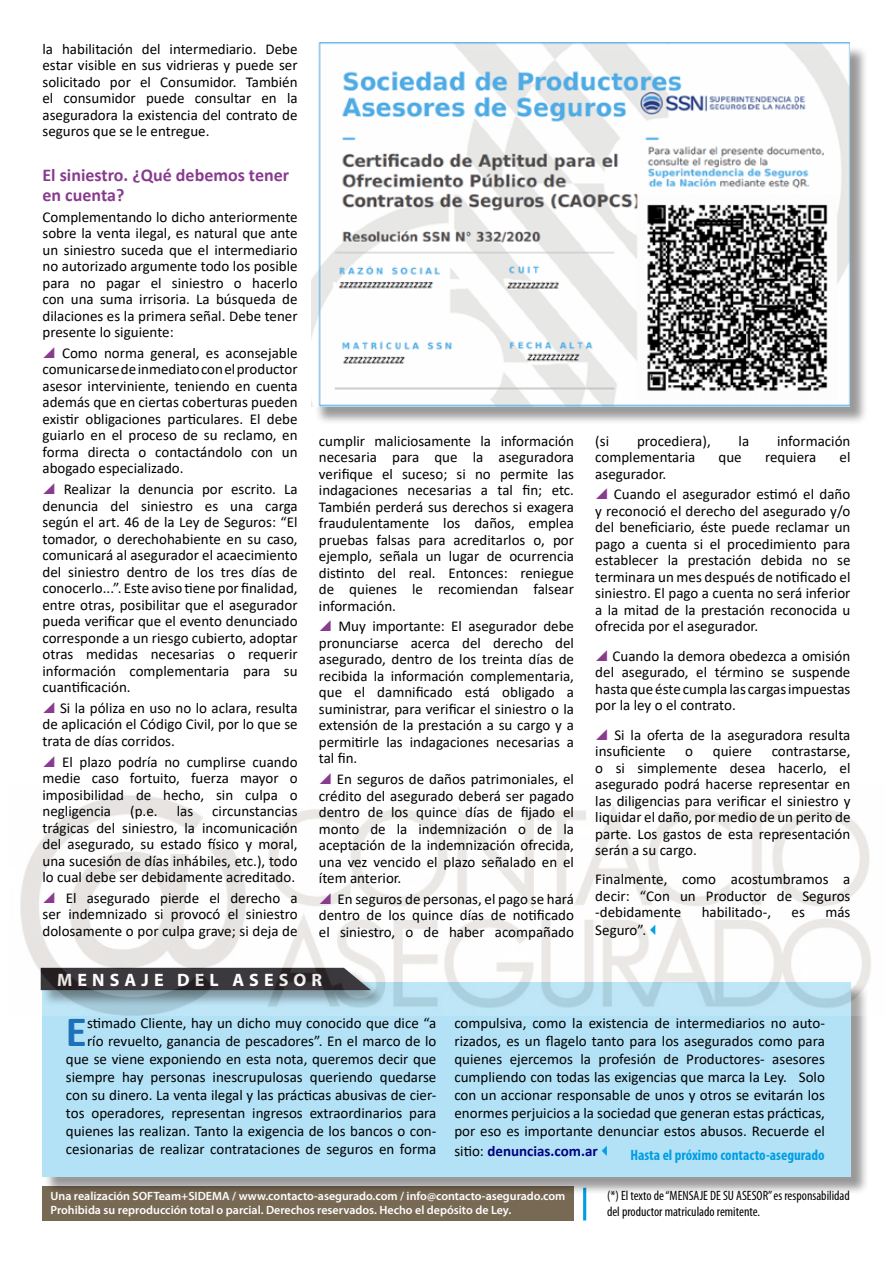
<style>
.page{position:relative;width:893px;height:1263px;background:#fff}
.page>*{position:absolute;margin:0;border:0;box-sizing:border-box;transform-origin:0 0}
.t1{font:700 43.35px "Calibri";color:#1d71b8}
.t2{font:700 18px/19.8px "Calibri";color:#883b8f}
.t3{font:700 18px "Myriad Pro";letter-spacing:.28em;color:#fff}
.t4{font:15px/16.5px "Calibri";color:#000;text-align:justify}
.t5{font:700 condensed 15px "Myriad Pro";color:#009ee3}
.t6{font:700 15px "Calibri";color:#000080}
.t7{font:condensed 13.5px/16.2px "Myriad Pro";color:#000}
.t8{font:600 12px/14.4px "Myriad Pro";color:#fff}
.s1{color:#009fe3}
.s2{font-weight:400;color:#000}
</style>
<div class="page">
<hr style="left:583px;top:1188px;width:3px;height:32px;background:#009ee0">
<div style="left:43px;top:1186px;width:531px;height:34px;background:#786954"></div>
<div style="left:44px;top:984px;width:825px;height:211px;background:#000;opacity:.4"></div>
<div style="left:42px;top:982px;width:808px;height:194px;background:#b3e2f6"></div>
<img style="left:20px;top:795px;width:851px;height:221px">
<div style="left:314px;top:45px;width:554px;height:380px;background:#000;opacity:.4"></div>
<img style="left:311px;top:43px;width:539px;height:363px">
<svg style="left:44px;top:892px;width:10px;height:11px"></svg>
<svg style="left:320px;top:893px;width:11px;height:11px"></svg>
<p class="t4" style="left:43px;top:40px;width:257px">la habilitación del intermediario. Debe estar visible en sus vidrieras y puede ser solicitado por el Consumidor. También el consumidor puede consultar en la aseguradora la existencia del contrato de seguros que se le entregue.</p>
<p class="t2" style="left:43px;top:165px;width:248px">El siniestro. ¿Qué debemos tener en cuenta?</p>
<p class="t4" style="left:43px;top:208px;width:257px">Complementando lo dicho anteriormente sobre la venta ilegal, es natural que ante un siniestro suceda que el intermediario no autorizado argumente todo los posible para no pagar el siniestro o hacerlo con una suma irrisoria. La búsqueda de dilaciones es la primera señal. Debe tener presente lo siguiente:</p>
<p class="t4" style="left:43px;top:344px;width:257px;text-indent:19px">Como norma general, es aconsejable comunicarse de inmediato con el productor asesor interviniente, teniendo en cuenta además que en ciertas coberturas pueden existir obligaciones particulares. El debe guiarlo en el proceso de su reclamo, en forma directa o contactándolo con un abogado especializado.</p>
<p class="t4" style="left:43px;top:481px;width:257px;text-indent:21px">Realizar la denuncia por escrito. La denuncia del siniestro es una carga según el art. 46 de la Ley de Seguros: “El tomador, o derechohabiente en su caso, comunicará al asegurador el acaecimiento del siniestro dentro de los tres días de conocerlo...”. Este aviso tiene por finalidad, entre otras, posibilitar que el asegurador pueda verificar que el evento denunciado corresponde a un riesgo cubierto, adoptar otras medidas necesarias o requerir información complementaria para su cuantificación.</p>
<p class="t4" style="left:43px;top:699px;width:257px;text-indent:18px">Si la póliza en uso no lo aclara, resulta de aplicación el Código Civil, por lo que se trata de días corridos.</p>
<p class="t4" style="left:43px;top:753px;width:257px;text-indent:20px">El plazo podría no cumplirse cuando medie caso fortuito, fuerza mayor o imposibilidad de hecho, sin culpa o negligencia</p>
<p class="t4" style="left:130px;top:803px;width:29px">(p.e.</p>
<p class="t4" style="left:177px;top:803px;width:18px">las</p>
<p class="t4" style="left:43px;top:803px;width:257px;text-indent:170px">circunstancias trágicas del siniestro, la incomunicación del asegurado, su estado físico y moral, una sucesión de días inhábiles, etc.), todo lo cual debe ser debidamente acreditado.</p>
<p class="t4" style="left:43px;top:889px;width:257px;text-indent:23px">El asegurado pierde el derecho a ser indemnizado si provocó el siniestro dolosamente o por culpa grave; si deja de</p>
<p class="t4" style="left:319px;top:432px;width:257px">cumplir maliciosamente la información necesaria para que la aseguradora verifique el suceso; si no permite las indagaciones necesarias a tal fin; etc.<br>También perderá sus derechos si exagera fraudulentamente los daños, emplea pruebas falsas para acreditarlos o, por ejemplo, señala un lugar de ocurrencia distinto del real. Entonces: reniegue de quienes le recomiendan falsear información.</p>
<p class="t4" style="left:319px;top:618px;width:257px;text-indent:20px">Muy importante: El asegurador debe pronunciarse acerca del derecho del asegurado, dentro de los treinta días de recibida la información complementaria, que el damnificado está obligado a suministrar, para verificar el siniestro o la extensión de la prestación a su cargo y a permitirle las indagaciones necesarias a tal fin.</p>
<p class="t4" style="left:319px;top:771px;width:257px;text-indent:18px">En seguros de daños patrimoniales, el crédito del asegurado deberá ser pagado dentro de los quince días de fijado el monto de la indemnización o de la aceptación de la indemnización ofrecida, una vez vencido el plazo señalado en el ítem anterior.</p>
<p class="t4" style="left:319px;top:890px;width:257px;text-indent:19px">En seguros de personas, el pago se hará dentro de los quince días de notificado el siniestro, o de haber acompañado</p>
<p class="t3" style="left:57px;top:968px;width:266px">MENSAJE DEL ASESOR</p>
<p class="t4" style="left:595px;top:432px;width:15px">(si</p>
<p class="t4" style="left:637px;top:432px;width:75px">procediera),</p>
<p class="t4" style="left:739px;top:432px;width:12px">la</p>
<p class="t4" style="left:777px;top:432px;width:75px">información</p>
<p class="t4" style="left:595px;top:449px;width:101px">complementaria</p>
<p class="t4" style="left:718px;top:449px;width:25px">que</p>
<p class="t4" style="left:765px;top:449px;width:53px">requiera</p>
<p class="t4" style="left:839px;top:449px;width:12px">el</p>
<p class="t4" style="left:614px;top:463px;width:238px;line-height:20.7px;text-indent:-19px">asegurador.<br>Cuando el asegurador estimó el daño</p>
<p class="t4" style="left:595px;top:502px;width:257px">y reconoció el derecho del asegurado y/o del beneficiario, éste puede reclamar un pago a cuenta si el procedimiento para establecer la prestación debida no se terminara un mes después de notificado el siniestro. El pago a cuenta no será inferior a la mitad de la prestación reconocida u ofrecida por el asegurador.</p>
<p class="t4" style="left:595px;top:647px;width:257px;text-indent:17px">Cuando la demora obedezca a omisión del asegurado, el término se suspende hasta que éste cumpla las cargas impuestas por la ley o el contrato.</p>
<p class="t4" style="left:595px;top:726px;width:257px;text-indent:19px">Si la oferta de la aseguradora resulta insuficiente</p>
<p class="t4" style="left:685px;top:742px;width:9px">o</p>
<p class="t4" style="left:713px;top:742px;width:41px">quiere</p>
<p class="t4" style="left:595px;top:742px;width:257px;text-indent:176px">contrastarse, o si simplemente desea hacerlo, el asegurado podrá hacerse representar en las diligencias para verificar el siniestro y liquidar el daño, por medio de un perito de parte. Los gastos de esta representación serán a su cargo.</p>
<p class="t4" style="left:595px;top:871px;width:257px">Finalmente, como acostumbramos a decir: “Con un Productor de Seguros -debidamente</p>
<p class="t4" style="left:702px;top:904px;width:71px">habilitado-,</p>
<p class="t4" style="left:792px;top:904px;width:15px">es</p>
<p class="t4" style="left:825px;top:904px;width:27px">más</p>
<p class="t4" style="left:595px;top:922px;width:69px">Seguro”.<span class="s1">✓</span></p>
<p class="t4" style="left:66px;top:1013px;width:372px;line-height:18px;text-align:right">stimado Cliente, hay un dicho muy conocido que dice “a<br>río revuelto, ganancia de pescadores”. En el marco de lo que se viene exponiendo en esta nota, queremos decir que siempre hay personas inescrupulosas queriendo quedarse con su dinero. La venta ilegal y las prácticas abusivas de cier&shy;tos operadores, representan ingresos extraordinarios para quienes las realizan. Tanto la exigencia de los bancos o con&shy;cesionarias de realizar contrataciones de seguros en forma</p>
<p class="t4" style="left:454px;top:1013px;width:372px;line-height:18px">compulsiva, como la existencia de intermediarios no auto&shy;rizados, es un flagelo tanto para los asegurados como para quienes ejercemos la profesión de Productores- asesores cumpliendo con todas las exigencias que marca la Ley. Solo con un accionar responsable de unos y otros se evitarán los enormes perjuicios a la sociedad que generan estas prácticas, por eso es importante denunciar estos abusos. Recuerde el</p>
<h1 class="t1" style="left:66px;top:1001px;width:23px">E</h1>
<p class="t6" style="left:454px;top:1140px;width:161px"><span class="s2">sitio:</span> denuncias.com.ar<span class="s1">✓</span></p>
<p class="t5" style="left:630px;top:1146px;width:196px">Hasta el próximo contacto-asegurado</p>
<p class="t8" style="left:50px;top:1188px;width:516px">Una realización SOFTeam+SIDEMA / www.contacto-asegurado.com / info@contacto-asegurado.com<br>Prohibida su reproducción total o parcial. Derechos reservados. Hecho el depósito de Ley.</p>
<p class="t7" style="left:607px;top:1187px;width:244px">(*) El texto de “MENSAJE DE SU ASESOR” es responsabilidad del productor matriculado remitente.</p>
</div>
